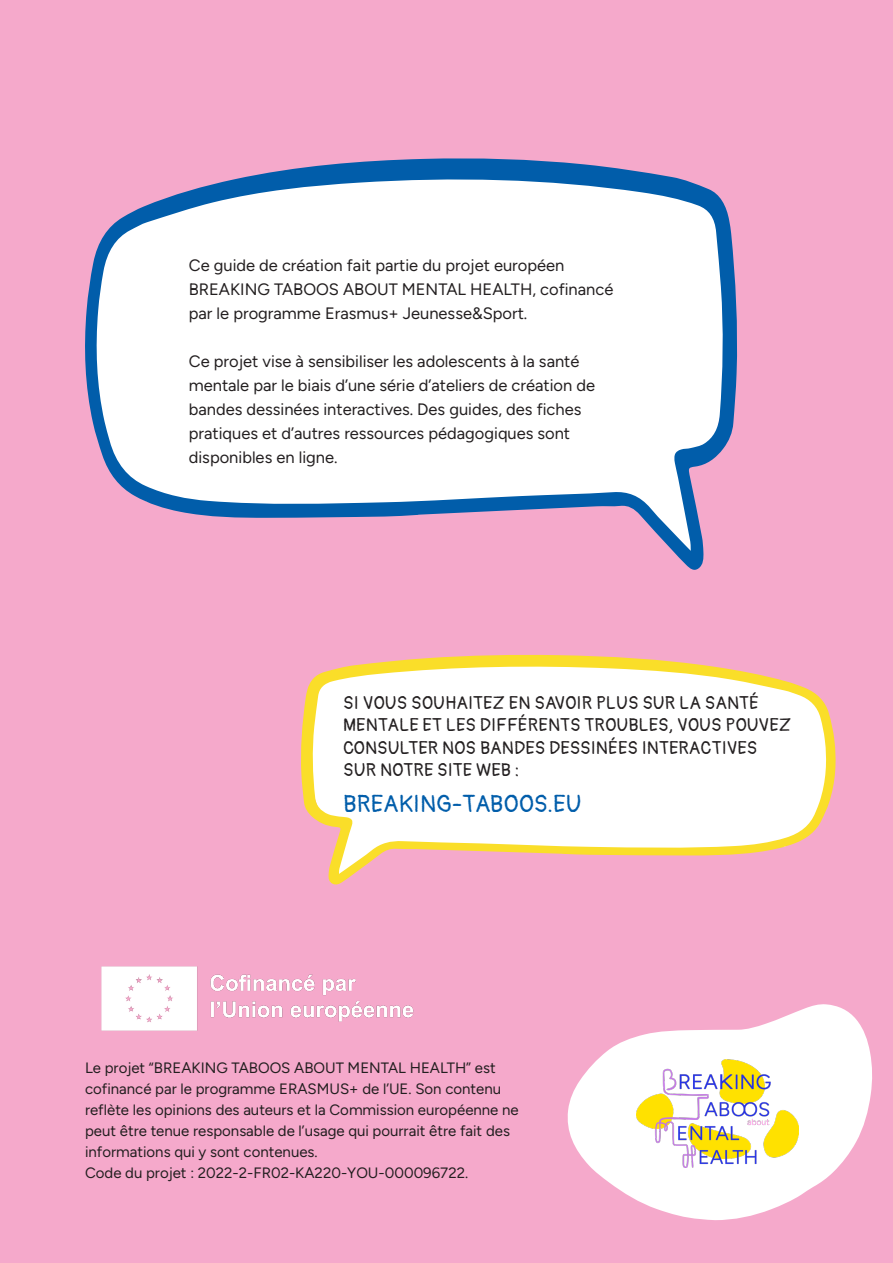
<style>
.page{position:relative;width:893px;height:1263px;background:#f5a9cb}
.page>*{position:absolute;margin:0;border:0;box-sizing:border-box;transform-origin:0 0}
.Titre_1{font:24px "Pangolin";color:#015daa}
.Titre_1-2{font:18px/22.5px "Pangolin";color:#231f20}
.Texte_courant{font:300 16.5px/24px "Figtree";color:#231f20}
.t1{font:300 15px/21px "Figtree";color:#231f20}
</style>
<div class="page">
<svg style="left:567px;top:1004px;width:305px;height:216px;fill:#fff"></svg>
<svg style="left:85px;top:158px;width:653px;height:412px;fill:#fff"></svg>
<svg style="left:301px;top:654px;width:535px;height:231px;fill:#fff"></svg>
<img style="left:101px;top:966px;width:313px;height:65px">
<img style="left:637px;top:1059px;width:161px;height:108px">
<p class="Texte_courant" style="left:189px;top:253px;width:426px">Ce guide de création fait partie du projet européen<br>BREAKING TABOOS ABOUT MENTAL HEALTH, cofinancé par le programme Erasmus+ Jeunesse&amp;Sport.</p>
<p class="Texte_courant" style="left:189px;top:349px;width:408px">Ce projet vise à sensibiliser les adolescents à la santé mentale par le biais d’une série d’ateliers de création de bandes dessinées interactives. Des guides, des fiches pratiques et d’autres ressources pédagogiques sont disponibles en ligne.</p>
<p class="Titre_1-2" style="left:343px;top:688px;width:449px">SI VOUS SOUHAITEZ EN SAVOIR PLUS SUR LA SANTÉ MENTALE ET LES DIFFÉRENTS TROUBLES, VOUS POUVEZ CONSULTER NOS BANDES DESSINÉES INTERACTIVES SUR NOTRE SITE WEB :</p>
<p class="Titre_1" style="left:343px;top:782px;width:240px">BREAKING-TABOOS.EU</p>
<p class="t1" style="left:85px;top:1057px;width:435px">Le projet “BREAKING TABOOS ABOUT MENTAL HEALTH” est cofinancé par le programme ERASMUS+ de l’UE. Son contenu reflète les opinions des auteurs et la Commission européenne ne peut être tenue responsable de l’usage qui pourrait être fait des informations qui y sont contenues.</p>
<p class="t1" style="left:85px;top:1162px;width:385px">Code du projet : 2022-2-FR02-KA220-YOU-000096722.</p>
</div>
